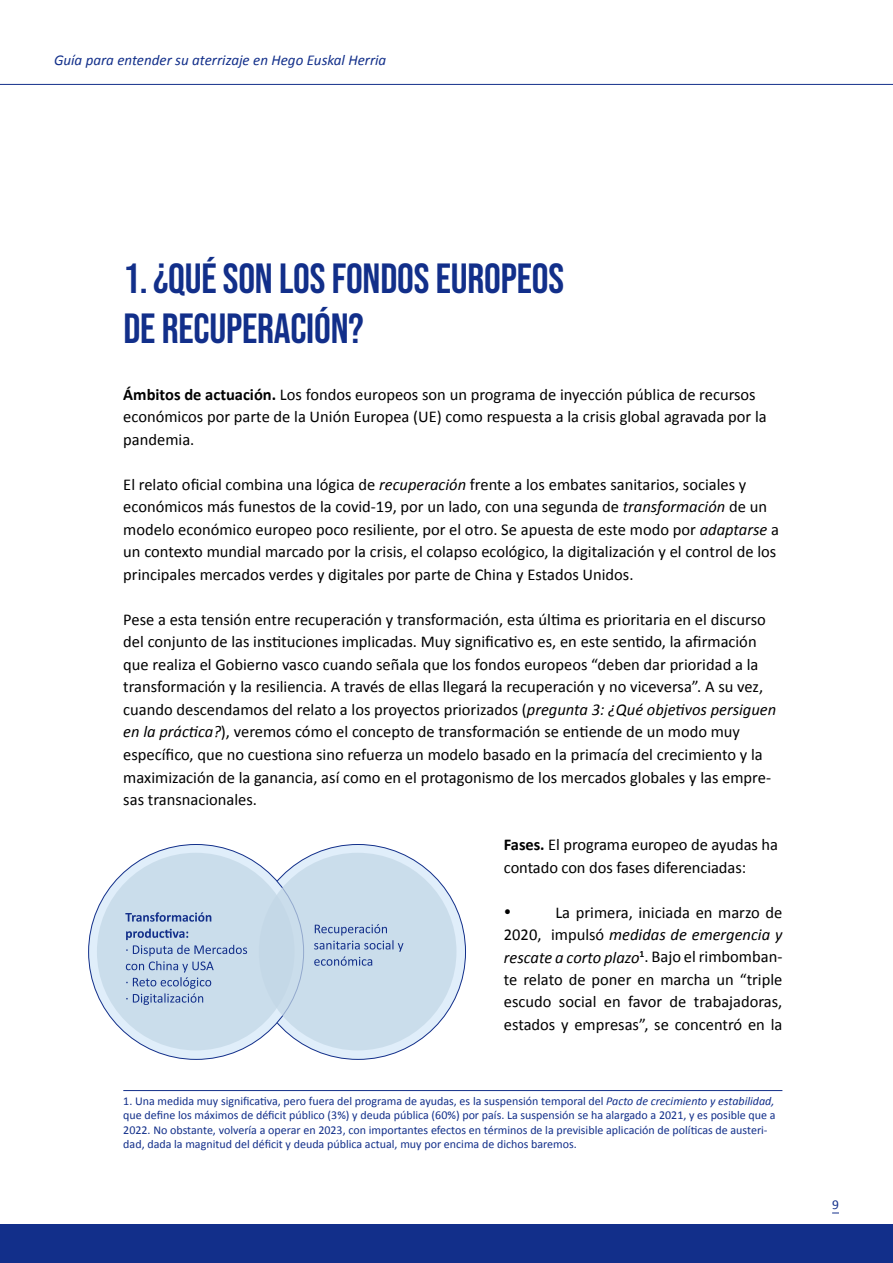
<style>
.page{position:relative;width:893px;height:1263px;background:#fff}
.page>*{position:absolute;margin:0;border:0;box-sizing:border-box;transform-origin:0 0}
.t1{font:42px/50.4px "Bebas Neue";letter-spacing:-.005em;color:#122f8a}
.t2{font:16.5px/22.5px "Calibri";color:#000}
.t3{font:16.5px "Symbol";color:#000}
.t4{font:italic 15px "Calibri";color:#122f8a}
.t5{font:13.5px "Calibri";color:#122f8a}
.t6{font:12px/14.4px "Calibri";color:#122f8a}
.s1{font-weight:700}
.s2{font-style:italic}
</style>
<div class="page">
<hr style="left:0;top:84px;width:893px;height:1px;background:#122f8a">
<div style="left:0;top:1225px;width:893px;height:38px;background:#122f8a"></div>
<hr style="left:123px;top:1090px;width:659px;height:1px;background:#122f8a">
<div style="left:250px;top:844px;width:215px;height:215px;background:#e0eefa;border-radius:50%"></div>
<div style="left:89px;top:844px;width:215px;height:215px;background:#e0eefa;border-radius:50%"></div>
<div style="left:97px;top:853px;width:198px;height:197px;background:#caddeb;border-radius:50%"></div>
<div style="left:259px;top:853px;width:197px;height:197px;background:#caddeb;border-radius:50%"></div>
<svg style="left:314px;top:924px;width:89px;height:42px"></svg>
<svg style="left:126px;top:928px;width:121px;height:77px"></svg>
<svg style="left:125px;top:912px;width:86px;height:10px"></svg>
<p class="t4" style="left:54px;top:50px;width:334px">Guía para entender su aterrizaje en Hego Euskal Herria</p>
<h1 class="t1" style="left:123px;top:253px;width:442px">1.¿QUÉ SON LOS FONDOS EUROPEOS<br>DE RECUPERACIÓN?</h1>
<p class="t2" style="left:123px;top:383px;width:645px"><span class="s1">Ámbitos de actuación.</span> Los fondos europeos son un programa de inyección pública de recursos económicos por parte de la Unión Europea (UE) como respuesta a la crisis global agravada por la pandemia.</p>
<p class="t2" style="left:123px;top:473px;width:657px">El relato oficial combina una lógica de <span class="s2">recuperación</span> frente a los embates sanitarios, sociales y económicos más funestos de la covid-19, por un lado, con una segunda de <span class="s2">transformación</span> de un modelo económico europeo poco resiliente, por el otro. Se apuesta de este modo por <span class="s2">adaptarse</span> a un contexto mundial marcado por la crisis, el colapso ecológico, la digitalización y el control de los principales mercados verdes y digitales por parte de China y Estados Unidos.</p>
<p class="t2" style="left:123px;top:608px;width:654px">Pese a esta tensión entre recuperación y transformación, esta última es prioritaria en el discurso del conjunto de las instituciones implicadas. Muy significativo es, en este sentido, la afirmación que realiza el Gobierno vasco cuando señala que los fondos europeos “deben dar prioridad a la transformación y la resiliencia. A través de ellas llegará la recuperación y no viceversa”. A su vez, cuando descendamos del relato a los proyectos priorizados (<span class="s2">pregunta 3: ¿Qué objetivos persiguen en la práctica?</span>), veremos cómo el concepto de transformación se entiende de un modo muy específico, que no cuestiona sino refuerza un modelo basado en la primacía del crecimiento y la maximización de la ganancia, así como en el protagonismo de los mercados globales y las empre&shy;sas transnacionales.</p>
<p class="t2" style="left:504px;top:833px;width:276px"><span class="s1">Fases.</span> El programa europeo de ayudas ha contado con dos fases diferenciadas:</p>
<p class="t3" style="left:504px;top:904px;width:9px">•</p>
<p class="t2" style="left:504px;top:901px;width:280px;text-align:justify;text-indent:51px">La primera, iniciada en marzo de 2020, impulsó <span class="s2">medidas de emergencia y rescate a corto plazo</span><sup>1</sup>. Bajo el rimbomban&shy;te relato de poner en marcha un “triple escudo social en favor de trabajadoras, estados y empresas”, se concentró en la</p>
<p class="t6" style="left:123px;top:1094px;width:654px">1. Una medida muy significativa, pero fuera del programa de ayudas, es la suspensión temporal del <span class="s2">Pacto de crecimiento y estabilidad, </span>que define los máximos de déficit público (3%) y deuda pública (60%) por país. La suspensión se ha alargado a 2021, y es posible que a 2022. No obstante, volvería a operar en 2023, con importantes efectos en términos de la previsible aplicación de políticas de austeri&shy;dad, dada la magnitud del déficit y deuda pública actual, muy por encima de dichos baremos.</p>
<p class="t5" style="left:832px;top:1195px;width:8px">9</p>
</div>
